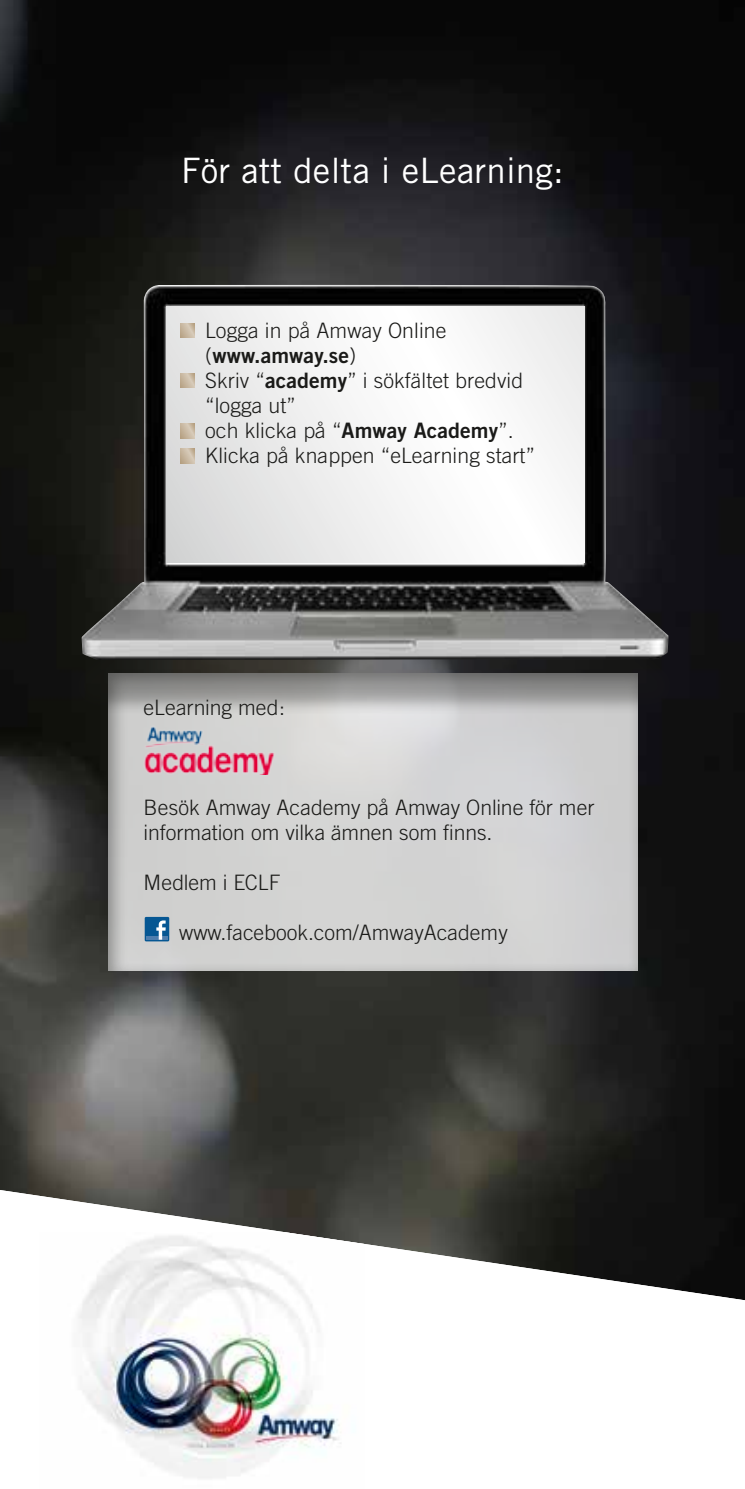
<style>
.page{position:relative;width:745px;height:1489px;background:#fff}
.page>*{position:absolute;margin:0;border:0;box-sizing:border-box;transform-origin:0 0}
.t1{font:35px "Trade Gothic";letter-spacing:.005em;color:#fff}
.t2{font:300 21.25px/25px "Trade Gothic";letter-spacing:.005em;color:#1a1a18}
.t3{font:21.25px "Trade Gothic Bold Two";letter-spacing:.005em;color:#1a1a18}
.s1{font-family:"Trade Gothic";font-weight:300}
.s2{font-family:"Trade Gothic Bold Two";font-weight:400}
</style>
<div class="page">
<img style="left:0;top:0;width:744px;height:1189px">
<div style="left:97px;top:664px;width:542px;height:307px;background:#1a1a18;opacity:.43"></div>
<div style="left:75px;top:314px;width:604px;height:402px;background:#1a1a18;opacity:.36"></div>
<img style="left:81px;top:285px;width:587px;height:375px">
<svg style="left:166px;top:306px;width:418px;height:257px"></svg>
<svg style="left:180px;top:324px;width:14px;height:14px"></svg>
<svg style="left:180px;top:374px;width:14px;height:14px"></svg>
<svg style="left:180px;top:424px;width:14px;height:14px"></svg>
<svg style="left:180px;top:449px;width:14px;height:14px"></svg>
<div style="left:145px;top:916px;width:24px;height:25px;background:#065793"></div>
<hr style="left:146px;top:936px;width:21px;height:3px;background:#4f7eae">
<svg style="left:156px;top:920px;width:9px;height:19px"></svg>
<img style="left:138px;top:720px;width:142px;height:54px">
<svg style="left:0;top:1189px;width:744px;height:111px"></svg>
<img style="left:40px;top:1232px;width:324px;height:246px">
<h1 class="t1" style="left:181px;top:149px;width:384px">För att delta i eLearning:</h1>
<p class="t2" style="left:205px;top:317px;width:242px">Logga in på Amway Online</p>
<p class="t3" style="left:205px;top:342px;width:152px"><span class="s1">(</span>www.amway.se<span class="s1">)</span></p>
<p class="t2" style="left:205px;top:367px;width:331px">Skriv “<span class="s2">academy</span>” i sökfältet bredvid “logga ut”<br>och klicka på “<span class="s2">Amway Academy</span>”.<br>Klicka på knappen “eLearning start”</p>
<p class="t2" style="left:143px;top:694px;width:143px">eLearning med:</p>
<p class="t2" style="left:143px;top:794px;width:452px">Besök Amway Academy på Amway Online för mer information om vilka ämnen som finns.</p>
<p class="t2" style="left:143px;top:869px;width:138px">Medlem i ECLF</p>
<p class="t2" style="left:179px;top:919px;width:330px">www.facebook.com/AmwayAcademy</p>
</div>
